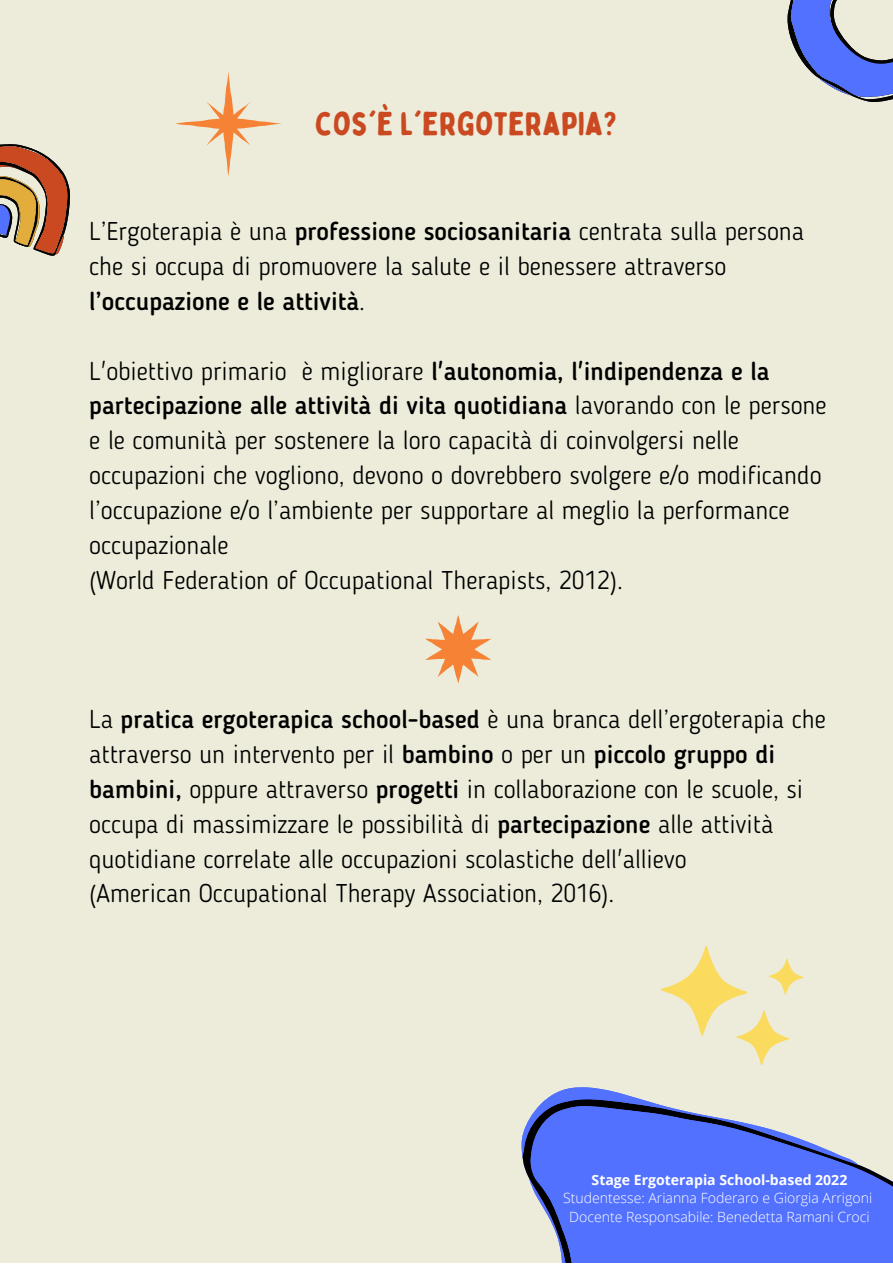
<style>
.page{position:relative;width:893px;height:1264px;background:#fff}
.page>*{position:absolute;margin:0;border:0;box-sizing:border-box;transform-origin:0 0}
.t1{font:33px "Bobby Jones Soft";color:#ca4921}
.t2{font:300 25.5px/34.8px "Blogger Sans";color:#000}
.t3{font:300 14.1px/18.8px "Open Sans";color:#fff;text-align:center}
.t4{font:700 14.1px "Open Sans";color:#fff}
.s1{font-weight:500}
</style>
<div class="page">
<div style="left:0;top:0;width:892px;height:1262px;background:#edecda"></div>
<svg style="left:521px;top:977px;width:371px;height:285px"></svg>
<svg style="left:0;top:144px;width:70px;height:112px"></svg>
<svg style="left:787px;top:0;width:105px;height:102px"></svg>
<svg style="left:175px;top:71px;width:107px;height:105px"></svg>
<svg style="left:425px;top:615px;width:66px;height:68px"></svg>
<svg style="left:660px;top:946px;width:143px;height:119px"></svg>
<p class="t1" style="left:315px;top:103px;width:304px">COS'È L'ERGOTERAPIA?</p>
<p class="t2" style="left:89px;top:216px;width:716px">L’Ergoterapia è una <span class="s1">professione sociosanitaria</span> centrata sulla persona che si occupa di promuovere la salute e il benessere attraverso <span class="s1">l’occupazione e le attività</span>.</p>
<p class="t2" style="left:89px;top:355px;width:738px">L'obiettivo primario è migliorare <span class="s1">l'autonomia, l'indipendenza e la partecipazione alle attività di vita quotidiana</span> lavorando con le persone e le comunità per sostenere la loro capacità di coinvolgersi nelle occupazioni che vogliono, devono o dovrebbero svolgere e/o modificando l’occupazione e/o l’ambiente per supportare al meglio la performance occupazionale<br>(World Federation of Occupational Therapists, 2012).</p>
<p class="t2" style="left:89px;top:704px;width:738px">La <span class="s1">pratica ergoterapica school-based</span> è una branca dell’ergoterapia che attraverso un intervento per il <span class="s1">bambino</span> o per un <span class="s1">piccolo gruppo di bambini,</span> oppure attraverso <span class="s1">progetti</span> in collaborazione con le scuole, si occupa di massimizzare le possibilità di <span class="s1">partecipazione</span> alle attività quotidiane correlate alle occupazioni scolastiche dell'allievo<br>(American Occupational Therapy Association, 2016).</p>
<p class="t4" style="left:591px;top:1169px;width:257px">Stage Ergoterapia School-based 2022</p>
<p class="t3" style="left:563px;top:1188px;width:310px">Studentesse: Arianna Foderaro e Giorgia Arrigoni<br>Docente Responsabile: Benedetta Ramani Croci</p>
</div>
